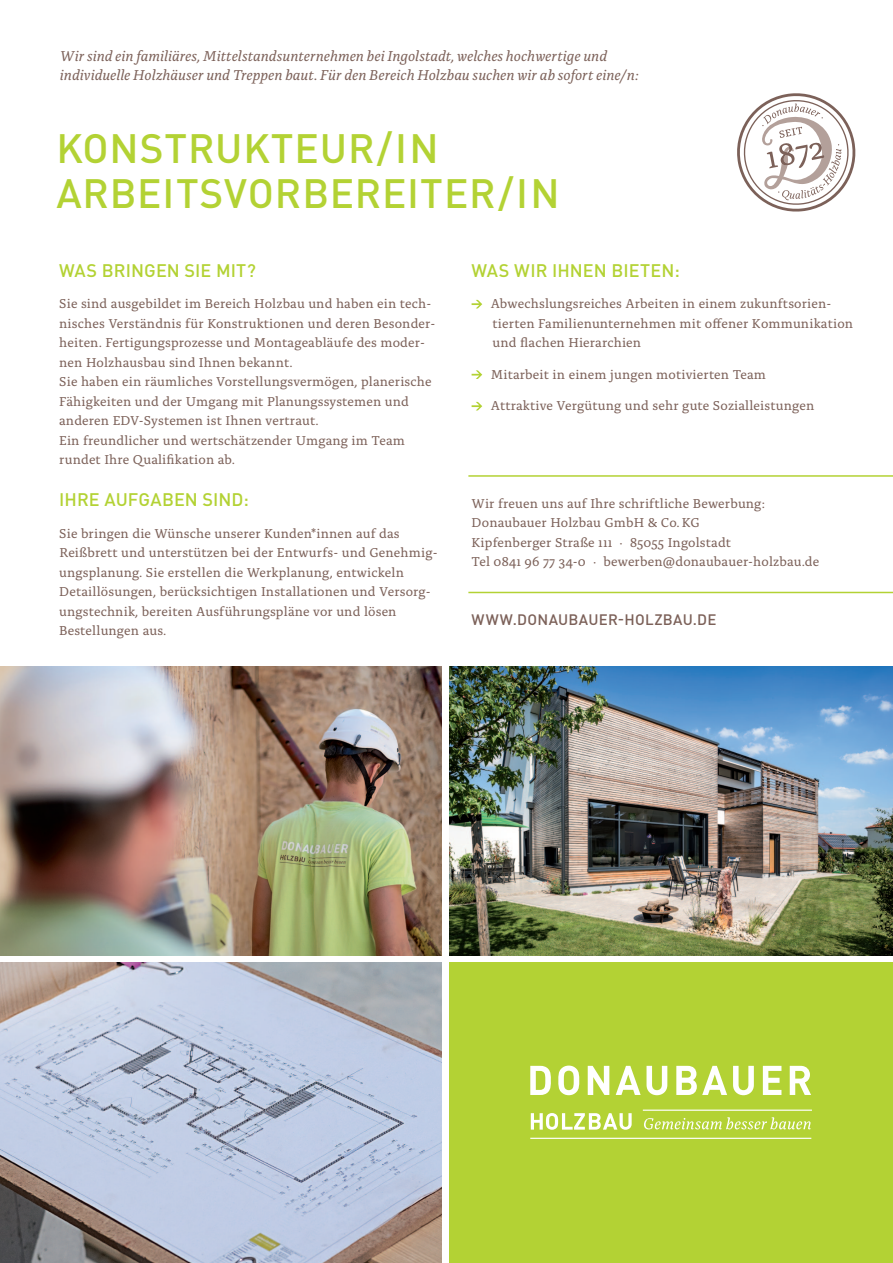
<style>
.page{position:relative;width:893px;height:1263px;background:#fff}
.page>*{position:absolute;margin:0;border:0;box-sizing:border-box;transform-origin:0 0}
.t1{font:500 40.5px/45px "DIN Pro";letter-spacing:.02em;color:#b3d234}
.t2{font:500 18px "DIN Pro";letter-spacing:.005em;color:#b3d234}
.t3{font:italic 15px/19.5px "Alda OT";color:#7c6159}
.t4{font:500 15px "DIN Pro";letter-spacing:.015em;color:#7c6159}
.t5{font:13.5px/19.5px "Alda OT";letter-spacing:.01em;color:#7c6159}
</style>
<div class="page">
<div style="left:449px;top:963px;width:444px;height:300px;background:#b3d234"></div>
<img style="left:449px;top:667px;width:444px;height:289px">
<img style="left:0;top:963px;width:441px;height:300px">
<img style="left:0;top:667px;width:441px;height:289px">
<svg style="left:737px;top:93px;width:119px;height:119px"></svg>
<hr style="left:468px;top:475px;width:425px;height:2px;background:#b3d234">
<hr style="left:468px;top:592px;width:425px;height:1px;background:#b3d234">
<svg style="left:472px;top:300px;width:10px;height:8px"></svg>
<svg style="left:472px;top:370px;width:10px;height:9px"></svg>
<svg style="left:472px;top:402px;width:10px;height:8px"></svg>
<svg style="left:530px;top:1066px;width:21px;height:29px"></svg>
<svg style="left:558px;top:1065px;width:21px;height:30px"></svg>
<svg style="left:588px;top:1066px;width:21px;height:29px"></svg>
<svg style="left:616px;top:1066px;width:51px;height:29px"></svg>
<svg style="left:676px;top:1066px;width:51px;height:29px"></svg>
<svg style="left:733px;top:1066px;width:21px;height:29px"></svg>
<svg style="left:763px;top:1066px;width:18px;height:29px"></svg>
<svg style="left:790px;top:1066px;width:21px;height:29px"></svg>
<hr style="left:643px;top:1109px;width:169px;height:2px;background:#fff">
<hr style="left:530px;top:1138px;width:281px;height:1px;background:#fff">
<svg style="left:644px;top:1117px;width:167px;height:12px"></svg>
<svg style="left:531px;top:1113px;width:101px;height:17px"></svg>
<p class="t3" style="left:60px;top:47px;width:580px">Wir sind ein familiäres, Mittelstandsunternehmen bei Ingolstadt, welches hochwertige und individuelle Holzhäuser und Treppen baut. Für den Bereich Holzbau suchen wir ab sofort eine/n:</p>
<h1 class="t1" style="left:56px;top:125px;width:505px">KONSTRUKTEUR/IN<br>ARBEITSVORBEREITER/IN</h1>
<h2 class="t2" style="left:59px;top:258px;width:198px">WAS BRINGEN SIE MIT?</h2>
<p class="t5" style="left:59px;top:295px;width:378px">Sie sind ausgebildet im Bereich Holzbau und haben ein tech&shy;nisches Verständnis für Konstruktionen und deren Besonder&shy;heiten. Fertigungsprozesse und Montageabläufe des moder&shy;nen Holzhausbau sind Ihnen bekannt.<br>Sie haben ein räumliches Vorstellungsvermögen, planerische Fähigkeiten und der Umgang mit Planungssystemen und anderen EDV-Systemen ist Ihnen vertraut.<br>Ein freundlicher und wertschätzender Umgang im Team rundet Ihre Qualifikation ab.</p>
<h2 class="t2" style="left:59px;top:488px;width:191px">I HRE AUFGABEN SIND:</h2>
<p class="t5" style="left:59px;top:525px;width:380px">Sie bringen die Wünsche unserer Kunden*innen auf das Reißbrett und unterstützen bei der Entwurfs- und Genehmig&shy;ungsplanung. Sie erstellen die Werkplanung, entwickeln Detaillösungen, berücksichtigen Installationen und Versorg&shy;ungstechnik, bereiten Ausführungspläne vor und lösen Bestellungen aus.</p>
<h2 class="t2" style="left:472px;top:258px;width:210px">WAS WIR I HNEN BIETEN:</h2>
<p class="t5" style="left:491px;top:295px;width:364px">Abwechslungsreiches Arbeiten in einem zukunftsorien&shy;tierten Familienunternehmen mit offener Kommunikation und flachen Hierarchien</p>
<p class="t5" style="left:491px;top:366px;width:277px">Mitarbeit in einem jungen motivierten Team</p>
<p class="t5" style="left:491px;top:397px;width:325px">Attraktive Vergütung und sehr gute Sozialleistungen</p>
<p class="t5" style="left:472px;top:495px;width:349px">Wir freuen uns auf Ihre schriftliche Bewerbung:<br>Donaubauer Holzbau GmbH &amp; Co.KG<br>Kipfenberger Straße 111 · 85055 Ingolstadt<br>Tel 0841 96 77 34-0 · bewerben@donaubauer-holzbau.de</p>
<p class="t4" style="left:472px;top:609px;width:15px">WWW</p>
<p class="t4" style="left:513px;top:609px;width:205px">.DONAUBAUER-HOLZBAU.DE</p>
</div>
